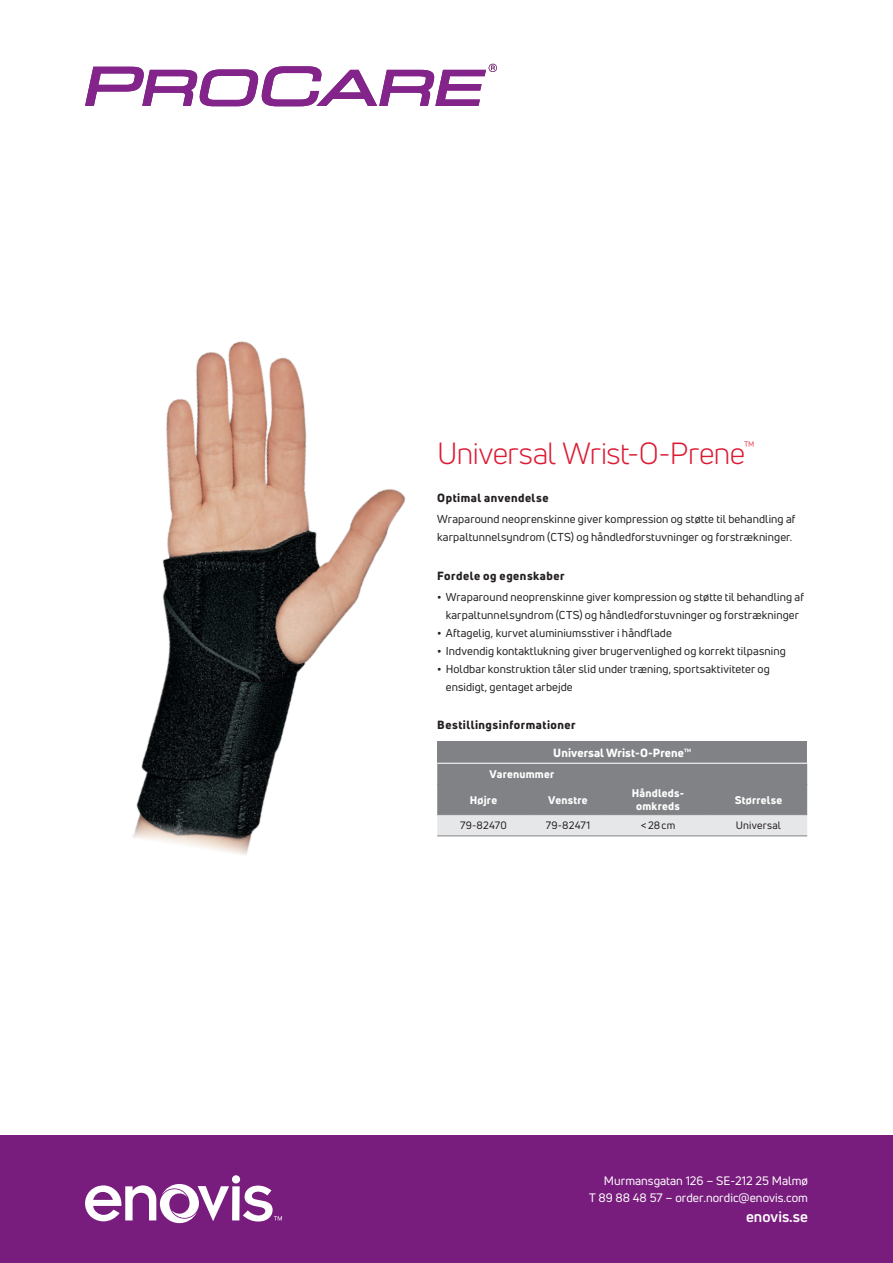
<style>
.page{position:relative;width:893px;height:1263px;background:#fff}
.page>*{position:absolute;margin:0;border:0;box-sizing:border-box;transform-origin:0 0}
.t1{font:30px "Uni Neue";letter-spacing:-.015em;color:#dc1a32}
.t2{font:700 15px "Uni Neue";color:#fff}
.t3{font:12px/16.5px "Uni Neue";color:#fff;text-align:right}
.t4{font:800 11.7px "Uni Neue";letter-spacing:.04em;color:#231f20}
.t5{font:800 11.7px "Uni Neue";letter-spacing:.01em;color:#fff}
.t6{font:11.25px/18px "Uni Neue";letter-spacing:.01em;color:#231f20}
.t7{font:800 10.8px/13.5px "Uni Neue";letter-spacing:.02em;color:#fff;text-align:center}
.t8{font:10.5px "Uni Neue";letter-spacing:.015em;color:#231f20}
.s1{font-weight:700}
</style>
<div class="page">
<img style="left:132px;top:341px;width:364px;height:514px">
<div style="left:437px;top:742px;width:370px;height:21px;background:#808285"></div>
<svg style="left:437px;top:764px;width:370px;height:72px;background:#9d9fa2"></svg>
<hr style="left:437px;top:836px;width:93px;height:1px;background:#808285">
<hr style="left:530px;top:836px;width:76px;height:1px;background:#808285">
<hr style="left:606px;top:836px;width:104px;height:1px;background:#808285">
<hr style="left:710px;top:836px;width:97px;height:1px;background:#808285">
<hr style="left:437px;top:784px;width:93px;height:1px;background:#808285">
<hr style="left:530px;top:784px;width:76px;height:1px;background:#808285">
<hr style="left:606px;top:784px;width:104px;height:1px;background:#808285">
<hr style="left:710px;top:784px;width:97px;height:1px;background:#808285">
<hr style="left:437px;top:814px;width:93px;height:1px;background:#808285">
<hr style="left:530px;top:814px;width:76px;height:1px;background:#808285">
<hr style="left:606px;top:814px;width:104px;height:1px;background:#808285">
<hr style="left:710px;top:814px;width:97px;height:1px;background:#808285">
<hr style="left:437px;top:763px;width:93px;height:1px;background:#fff">
<svg style="left:85px;top:64px;width:412px;height:42px"></svg>
<div style="left:0;top:1135px;width:893px;height:128px;background:#781d7d"></div>
<svg style="left:85px;top:1175px;width:197px;height:48px"></svg>
<h1 class="t1" style="left:437px;top:435px;width:319px">Universal Wrist-O-Prene<sup>™</sup></h1>
<p class="t4" style="left:437px;top:490px;width:113px">Optimal anvendelse</p>
<p class="t6" style="left:437px;top:510px;width:360px">Wraparound neoprenskinne giver kompression og støtte til behandling af karpaltunnelsyndrom (CTS) og håndledforstuvninger og forstrækninger.</p>
<p class="t4" style="left:437px;top:567px;width:129px">Fordele og egenskaber</p>
<p class="t6" style="left:437px;top:587px;width:368px;text-align:center"><span class="s1">•</span> Wraparound neoprenskinne giver kompression og støtte til behandling af karpaltunnelsyndrom (CTS) og håndledforstuvninger og forstrækninger</p>
<p class="t6" style="left:437px;top:623px;width:236px"><span class="s1">•</span> Aftagelig, kurvet aluminiumsstiver i håndflade</p>
<p class="t6" style="left:437px;top:641px;width:350px"><span class="s1">•</span> Indvendig kontaktlukning giver brugervenlighed og korrekt tilpasning</p>
<p class="t6" style="left:446px;top:659px;width:326px;text-indent:-9px"><span class="s1">•</span> Holdbar konstruktion tåler slid under træning, sportsaktiviteter og ensidigt, gentaget arbejde</p>
<p class="t4" style="left:437px;top:717px;width:140px">Bestillingsinformationer</p>
<p class="t5" style="left:553px;top:745px;width:140px">Universal Wrist-O-Prene™</p>
<p class="t7" style="left:489px;top:767px;width:66px">Varenummer</p>
<p class="t7" style="left:470px;top:793px;width:29px">Højre</p>
<p class="t7" style="left:548px;top:793px;width:41px">Venstre</p>
<p class="t7" style="left:632px;top:786px;width:52px">Håndleds&shy;omkreds</p>
<p class="t7" style="left:735px;top:793px;width:49px">Størrelse</p>
<p class="t8" style="left:460px;top:819px;width:48px">79-82470</p>
<p class="t8" style="left:546px;top:819px;width:46px">79-82471</p>
<p class="t8" style="left:641px;top:819px;width:36px">&lt;28cm</p>
<p class="t8" style="left:736px;top:819px;width:47px">Universal</p>
<p class="t3" style="left:589px;top:1172px;width:220px">Murmansgatan 126 – SE-212 25 Malmø<br>T 89 88 48 57 – order.nordic@enovis.com</p>
<h2 class="t2" style="left:746px;top:1207px;width:63px">enovis.se</h2>
</div>
